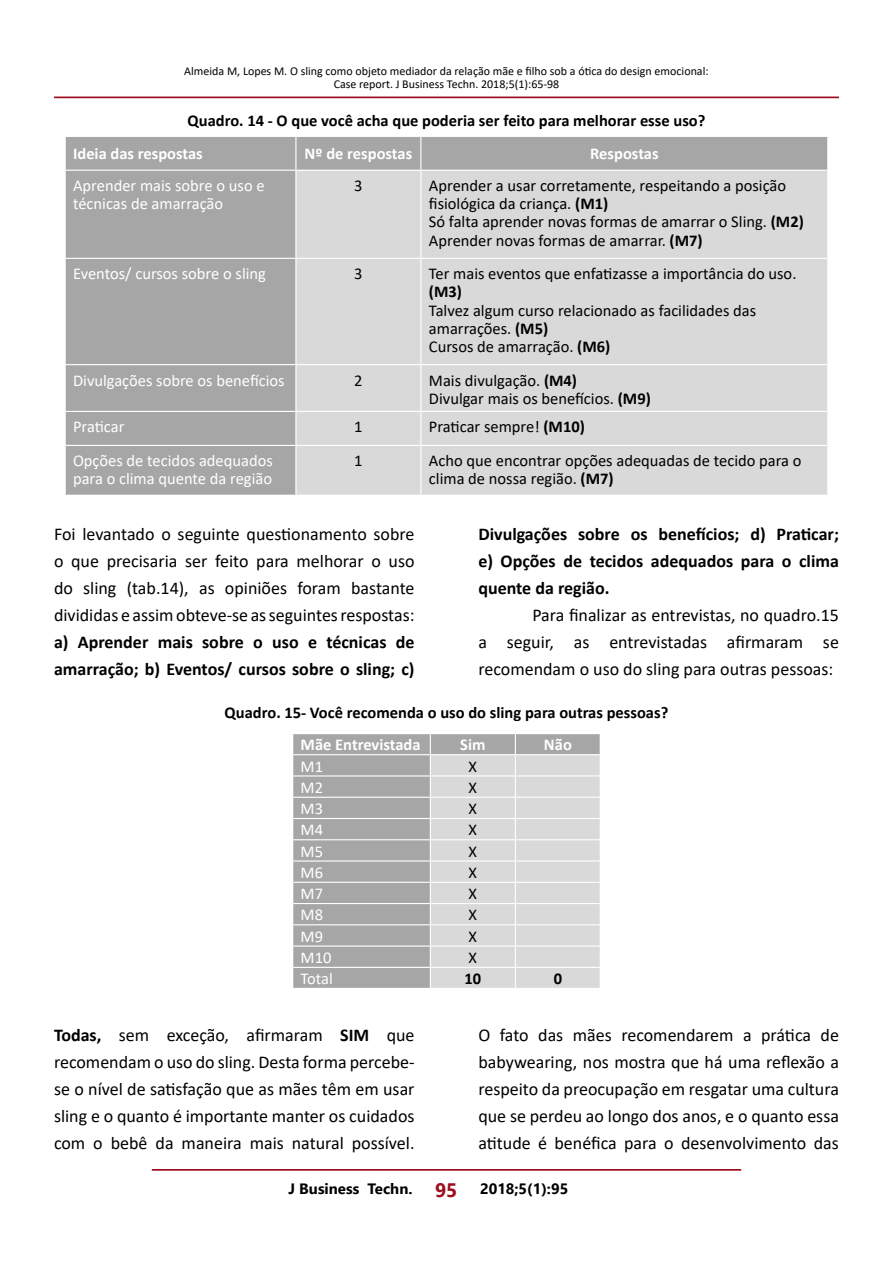
<style>
.page{position:relative;width:893px;height:1263px;background:#fff}
.page>*{position:absolute;margin:0;border:0;box-sizing:border-box;transform-origin:0 0}
.t1{font:18px/27px "Calibri";color:#000;text-align:justify}
.t2{font:700 18px/27px "Calibri";color:#000}
.t3{font:16.5px/18.1px "Calibri";color:#000}
.t4{font:16.5px/18.1px "Calibri";color:#fff}
.t5{font:700 16.5px "Calibri";color:#000}
.t6{font:700 16.5px "Calibri";color:#fff}
.t7{font:700 15px "Segoe UI";color:#000}
.t8{font:12px/13.5px "Calibri";color:#000;text-align:center}
.s1{font-weight:700}
.s2{font-size:19.5px;color:#9d0d1e}
</style>
<div class="page">
<hr style="left:152px;top:1169px;width:589px;height:2px;background:#9d0d1e">
<hr style="left:54px;top:97px;width:785px;height:1px;background:#9d0d1e">
<div style="left:66px;top:137px;width:761px;height:358px;background:#a6a6a6"></div>
<div style="left:296px;top:171px;width:531px;height:324px;background:#d9d9d9"></div>
<hr style="left:295px;top:137px;width:1px;height:33px;background:#fff">
<hr style="left:420px;top:137px;width:1px;height:33px;background:#fff">
<hr style="left:295px;top:171px;width:1px;height:87px;background:#fff">
<hr style="left:420px;top:171px;width:1px;height:87px;background:#fff">
<hr style="left:295px;top:259px;width:1px;height:105px;background:#fff">
<hr style="left:420px;top:259px;width:1px;height:105px;background:#fff">
<hr style="left:295px;top:365px;width:1px;height:46px;background:#fff">
<hr style="left:420px;top:365px;width:1px;height:46px;background:#fff">
<hr style="left:295px;top:412px;width:1px;height:33px;background:#fff">
<hr style="left:420px;top:412px;width:1px;height:33px;background:#fff">
<hr style="left:66px;top:170px;width:230px;height:1px;background:#fff">
<hr style="left:296px;top:170px;width:125px;height:1px;background:#fff">
<hr style="left:421px;top:170px;width:406px;height:1px;background:#fff">
<hr style="left:66px;top:258px;width:230px;height:1px;background:#fff">
<hr style="left:296px;top:258px;width:125px;height:1px;background:#fff">
<hr style="left:421px;top:258px;width:406px;height:1px;background:#fff">
<hr style="left:66px;top:364px;width:230px;height:1px;background:#fff">
<hr style="left:296px;top:364px;width:125px;height:1px;background:#fff">
<hr style="left:421px;top:364px;width:406px;height:1px;background:#fff">
<hr style="left:66px;top:411px;width:230px;height:1px;background:#fff">
<hr style="left:296px;top:411px;width:125px;height:1px;background:#fff">
<hr style="left:421px;top:411px;width:406px;height:1px;background:#fff">
<hr style="left:66px;top:445px;width:230px;height:1px;background:#fff">
<hr style="left:296px;top:445px;width:125px;height:1px;background:#fff">
<hr style="left:421px;top:445px;width:406px;height:1px;background:#fff">
<hr style="left:295px;top:446px;width:1px;height:49px;background:#fff">
<hr style="left:420px;top:446px;width:1px;height:49px;background:#fff">
<div style="left:293px;top:734px;width:137px;height:254px;background:#a6a6a6"></div>
<hr style="left:293px;top:754px;width:137px;height:1px;background:#fff">
<hr style="left:293px;top:775px;width:137px;height:1px;background:#fff">
<hr style="left:293px;top:797px;width:137px;height:1px;background:#fff">
<hr style="left:293px;top:818px;width:137px;height:1px;background:#fff">
<hr style="left:293px;top:839px;width:137px;height:1px;background:#fff">
<hr style="left:293px;top:860px;width:137px;height:1px;background:#fff">
<hr style="left:293px;top:882px;width:137px;height:1px;background:#fff">
<hr style="left:293px;top:903px;width:137px;height:1px;background:#fff">
<hr style="left:293px;top:924px;width:137px;height:1px;background:#fff">
<hr style="left:293px;top:945px;width:137px;height:2px;background:#fff">
<hr style="left:293px;top:967px;width:137px;height:1px;background:#fff">
<svg style="left:430px;top:734px;width:170px;height:254px;background:#d8d8d8"></svg>
<p class="t8" style="left:184px;top:64px;width:526px">Almeida M, Lopes M. O sling como objeto mediador da relação mãe e filho sob a ótica do design emocional:<br>Case report. J Business Techn. 2018;5(1):65-98</p>
<p class="t5" style="left:188px;top:109px;width:519px">Quadro. 14 - O que você acha que poderia ser feito para melhorar esse uso?</p>
<p class="t6" style="left:73px;top:142px;width:131px">Ideia das respostas</p>
<p class="t6" style="left:305px;top:142px;width:109px">Nº de respostas</p>
<p class="t6" style="left:590px;top:142px;width:70px">Respostas</p>
<p class="t4" style="left:73px;top:176px;width:193px">Aprender mais sobre o uso e técnicas de amarração</p>
<p class="t3" style="left:354px;top:176px;width:10px">3</p>
<p class="t3" style="left:429px;top:176px;width:376px">Aprender a usar corretamente, respeitando a posição fisiológica da criança. <span class="s1">(M1)<br></span>Só falta aprender novas formas de amarrar o Sling. <span class="s1">(M2)<br></span>Aprender novas formas de amarrar. <span class="s1">(M7)</span></p>
<p class="t4" style="left:73px;top:264px;width:194px">Eventos/ cursos sobre o sling</p>
<p class="t3" style="left:354px;top:264px;width:10px">3</p>
<p class="t3" style="left:429px;top:264px;width:369px">Ter mais eventos que enfatizasse a importância do uso.</p>
<p class="t5" style="left:429px;top:280px;width:35px">(M3)</p>
<p class="t3" style="left:429px;top:300px;width:329px">Talvez algum curso relacionado as facilidades das amarrações. <span class="s1">(M5)<br></span>Cursos de amarração. <span class="s1">(M6)</span></p>
<p class="t4" style="left:73px;top:370px;width:213px">Divulgações sobre os benefícios</p>
<p class="t3" style="left:354px;top:370px;width:10px">2</p>
<p class="t3" style="left:429px;top:370px;width:223px">Mais divulgação. <span class="s1">(M4)<br></span>Divulgar mais os benefícios. <span class="s1">(M9)</span></p>
<p class="t4" style="left:73px;top:417px;width:53px">Praticar</p>
<p class="t3" style="left:354px;top:417px;width:10px">1</p>
<p class="t3" style="left:429px;top:417px;width:157px">Praticar sempre! <span class="s1">(M10)</span></p>
<p class="t4" style="left:73px;top:451px;width:201px">Opções de tecidos adequados para o clima quente da região</p>
<p class="t3" style="left:354px;top:451px;width:10px">1</p>
<p class="t3" style="left:429px;top:451px;width:374px">Acho que encontrar opções adequadas de tecido para o clima de nossa região. <span class="s1">(M7)</span></p>
<p class="t1" style="left:54px;top:520px;width:362px">Foi levantado o seguinte questionamento sobre o que precisaria ser feito para melhorar o uso do sling (tab.14), as opiniões foram bastante divididas e assim obteve-se as seguintes respostas:</p>
<p class="t2" style="left:54px;top:628px;width:362px">a) Aprender mais sobre o uso e técnicas de amarração; b) Eventos/ cursos sobre o sling; c)</p>
<p class="t2" style="left:478px;top:520px;width:362px;text-align:justify">Divulgações sobre os benefícios; d) Praticar; e) Opções de tecidos adequados para o clima quente da região.</p>
<p class="t1" style="left:478px;top:601px;width:362px;text-indent:54px">Para finalizar as entrevistas, no quadro.15 a seguir, as entrevistadas afirmaram se recomendam o uso do sling para outras pessoas:</p>
<p class="t5" style="left:225px;top:701px;width:445px">Quadro. 15- Você recomenda o uso do sling para outras pessoas?</p>
<p class="t6" style="left:301px;top:733px;width:121px">Mãe Entrevistada</p>
<p class="t6" style="left:460px;top:733px;width:27px">Sim</p>
<p class="t6" style="left:544px;top:733px;width:29px">Não</p>
<p class="t4" style="left:301px;top:756px;width:24px">M1</p>
<p class="t3" style="left:469px;top:756px;width:10px">X</p>
<p class="t4" style="left:301px;top:778px;width:24px">M2</p>
<p class="t3" style="left:469px;top:778px;width:10px">X</p>
<p class="t4" style="left:301px;top:799px;width:24px">M3</p>
<p class="t3" style="left:469px;top:799px;width:10px">X</p>
<p class="t4" style="left:301px;top:820px;width:24px">M4</p>
<p class="t3" style="left:469px;top:820px;width:10px">X</p>
<p class="t4" style="left:301px;top:841px;width:24px">M5</p>
<p class="t3" style="left:469px;top:841px;width:10px">X</p>
<p class="t4" style="left:301px;top:863px;width:24px">M6</p>
<p class="t3" style="left:469px;top:863px;width:10px">X</p>
<p class="t4" style="left:301px;top:884px;width:24px">M7</p>
<p class="t3" style="left:469px;top:884px;width:10px">X</p>
<p class="t4" style="left:301px;top:905px;width:24px">M8</p>
<p class="t3" style="left:469px;top:905px;width:10px">X</p>
<p class="t4" style="left:301px;top:926px;width:24px">M9</p>
<p class="t3" style="left:469px;top:926px;width:10px">X</p>
<p class="t4" style="left:301px;top:948px;width:32px">M10</p>
<p class="t3" style="left:469px;top:948px;width:10px">X</p>
<p class="t4" style="left:301px;top:969px;width:34px">Total</p>
<p class="t5" style="left:464px;top:967px;width:18px">10</p>
<p class="t5" style="left:554px;top:967px;width:10px">0</p>
<p class="t1" style="left:54px;top:1021px;width:362px"><span class="s1">Todas,</span> sem exceção, afirmaram <span class="s1">SIM</span> que recomendam o uso do sling. Desta forma percebe&shy;se o nível de satisfação que as mães têm em usar sling e o quanto é importante manter os cuidados com o bebê da maneira mais natural possível.</p>
<p class="t1" style="left:478px;top:1021px;width:362px">O fato das mães recomendarem a prática de babywearing, nos mostra que há uma reflexão a respeito da preocupação em resgatar uma cultura que se perdeu ao longo dos anos, e o quanto essa atitude é benéfica para o desenvolvimento das</p>
<p class="t7" style="left:288px;top:1174px;width:281px">J Business Techn. <span class="s2">95</span> 2018;5(1):95</p>
</div>
